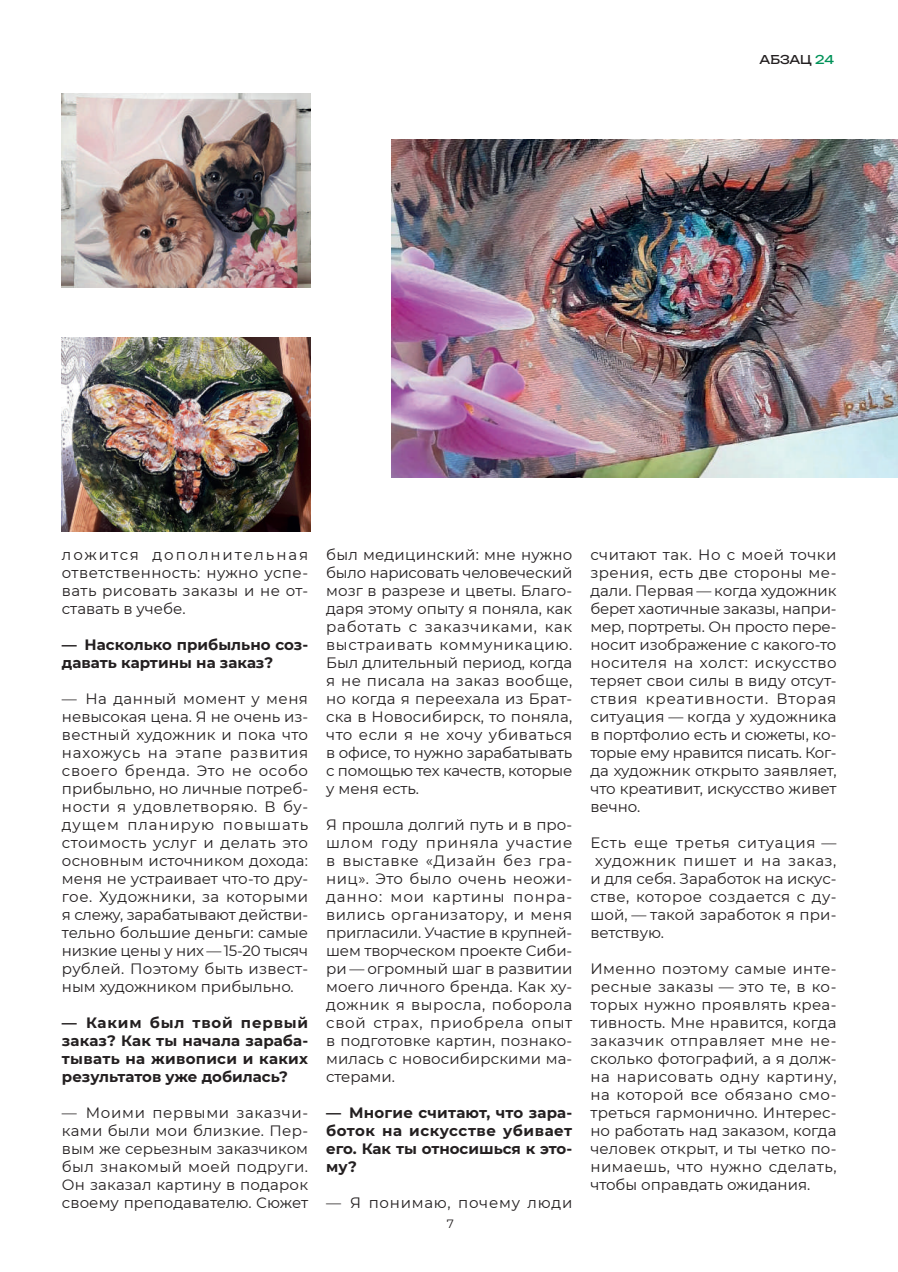
<style>
.page{position:relative;width:898px;height:1272px;background:#fff}
.page>*{position:absolute;margin:0;border:0;box-sizing:border-box;transform-origin:0 0}
.t1{font:15px/18px "Montserrat";letter-spacing:.005em;color:#231f20;text-align:justify}
.t2{font:700 15px/18px "Montserrat";color:#231f20;text-align:justify}
.t3{font:15px "Montserrat";letter-spacing:.05em;color:#231f20}
.t4{font:15px "Montserrat";letter-spacing:.035em;color:#231f20}
.t5{font:15px "Montserrat";letter-spacing:.045em;color:#231f20}
.t6{font:12px "Unbounded";color:#231f20}
.t7{font:12px "Montserrat";color:#231f20}
.s1{color:#009258}
</style>
<div class="page">
<img style="left:62px;top:338px;width:248px;height:193px">
<img style="left:62px;top:94px;width:248px;height:193px">
<img style="left:391px;top:140px;width:506px;height:337px">
<p class="t6" style="left:759px;top:50px;width:76px">АБЗАЦ <span class="s1">24</span></p>
<p class="t1" style="left:62px;top:545px;width:247px">ложится дополнительная ответственность: нужно успе&shy;вать рисовать заказы и не от&shy;ставать в учебе.</p>
<p class="t2" style="left:62px;top:635px;width:247px">— Насколько прибыльно соз&shy;давать картины на заказ?</p>
<p class="t1" style="left:62px;top:689px;width:248px">— На данный момент у меня невысокая цена. Я не очень из&shy;вестный художник и пока что нахожусь на этапе развития своего бренда. Это не особо прибыльно, но личные потреб&shy;ности я удовлетворяю. В бу&shy;дущем планирую повышать стоимость услуг и делать это основным источником дохода: меня не устраивает что‑то дру&shy;гое. Художники, за которыми я слежу, зарабатывают действи&shy;тельно большие деньги: самые низкие цены у них — 15‑20 тысяч рублей. Поэтому быть извест&shy;ным художником прибыльно.</p>
<p class="t2" style="left:62px;top:1013px;width:247px">— Каким был твой первый заказ? Как ты начала зараба&shy;тывать на живописи и каких результатов уже добилась?</p>
<p class="t1" style="left:62px;top:1103px;width:248px">— Моими первыми заказчи&shy;ками были мои близкие. Пер&shy;вым же серьезным заказчиком был знакомый моей подруги.<br>Он заказал картину в подарок своему преподавателю. Сюжет</p>
<p class="t1" style="left:326px;top:545px;width:248px">был медицинский: мне нужно было нарисовать человеческий мозг в разрезе и цветы. Благо&shy;даря этому опыту я поняла, как работать с заказчиками, как выстраивать коммуникацию.<br>Был длительный период, когда я не писала на заказ вообще, но когда я переехала из Брат&shy;ска в Новосибирск, то поняла, что если я не хочу убиваться в офисе, то нужно зарабатывать с помощью тех качеств, которые у меня есть.</p>
<p class="t1" style="left:326px;top:815px;width:248px">Я прошла долгий путь и в про&shy;шлом году приняла участие в выставке «Дизайн без гра&shy;ниц». Это было очень неожи&shy;данно: мои картины понра&shy;вились организатору, и меня пригласили. Участие в крупней&shy;шем творческом проекте Сиби&shy;ри — огромный шаг в развитии моего личного бренда. Как ху&shy;дожник я выросла, поборола свой страх, приобрела опыт в подготовке картин, познако&shy;милась с новосибирскими ма&shy;стерами.</p>
<p class="t2" style="left:326px;top:1103px;width:247px">— Многие считают, что зара&shy;боток на искусстве убивает его. Как ты относишься к это&shy;му?</p>
<p class="t3" style="left:326px;top:1192px;width:247px">— Я понимаю, почему люди</p>
<p class="t7" style="left:446px;top:1215px;width:9px">7</p>
<p class="t1" style="left:590px;top:545px;width:248px">считают так. Но с моей точки зрения, есть две стороны ме&shy;дали. Первая — когда художник берет хаотичные заказы, напри&shy;мер, портреты. Он просто пере&shy;носит изображение с какого‑то носителя на холст: искусство теряет свои силы в виду отсут&shy;ствия креативности. Вторая ситуация — когда у художника в портфолио есть и сюжеты, ко&shy;торые ему нравится писать. Ког&shy;да художник открыто заявляет, что креативит, искусство живет вечно.</p>
<p class="t3" style="left:590px;top:832px;width:247px">Есть еще третья ситуация —</p>
<p class="t5" style="left:595px;top:850px;width:242px">художник пишет и на заказ,</p>
<p class="t1" style="left:590px;top:869px;width:247px">и для себя. Заработок на искус-</p>
<p class="t4" style="left:590px;top:886px;width:247px">стве, которое создается с ду-</p>
<p class="t1" style="left:590px;top:905px;width:247px">шой, — такой заработок я при-</p>
<p class="t1" style="left:590px;top:923px;width:75px">ветствую.</p>
<p class="t1" style="left:590px;top:959px;width:247px">Именно поэтому самые инте&shy;ресные заказы — это те, в ко&shy;торых нужно проявлять креа&shy;тивность. Мне нравится, когда заказчик отправляет мне не&shy;сколько фотографий, а я долж&shy;на нарисовать одну картину, на которой все обязано смо&shy;треться гармонично. Интерес&shy;но работать над заказом, когда человек открыт, и ты четко по&shy;нимаешь, что нужно сделать, чтобы оправдать ожидания.</p>
</div>
